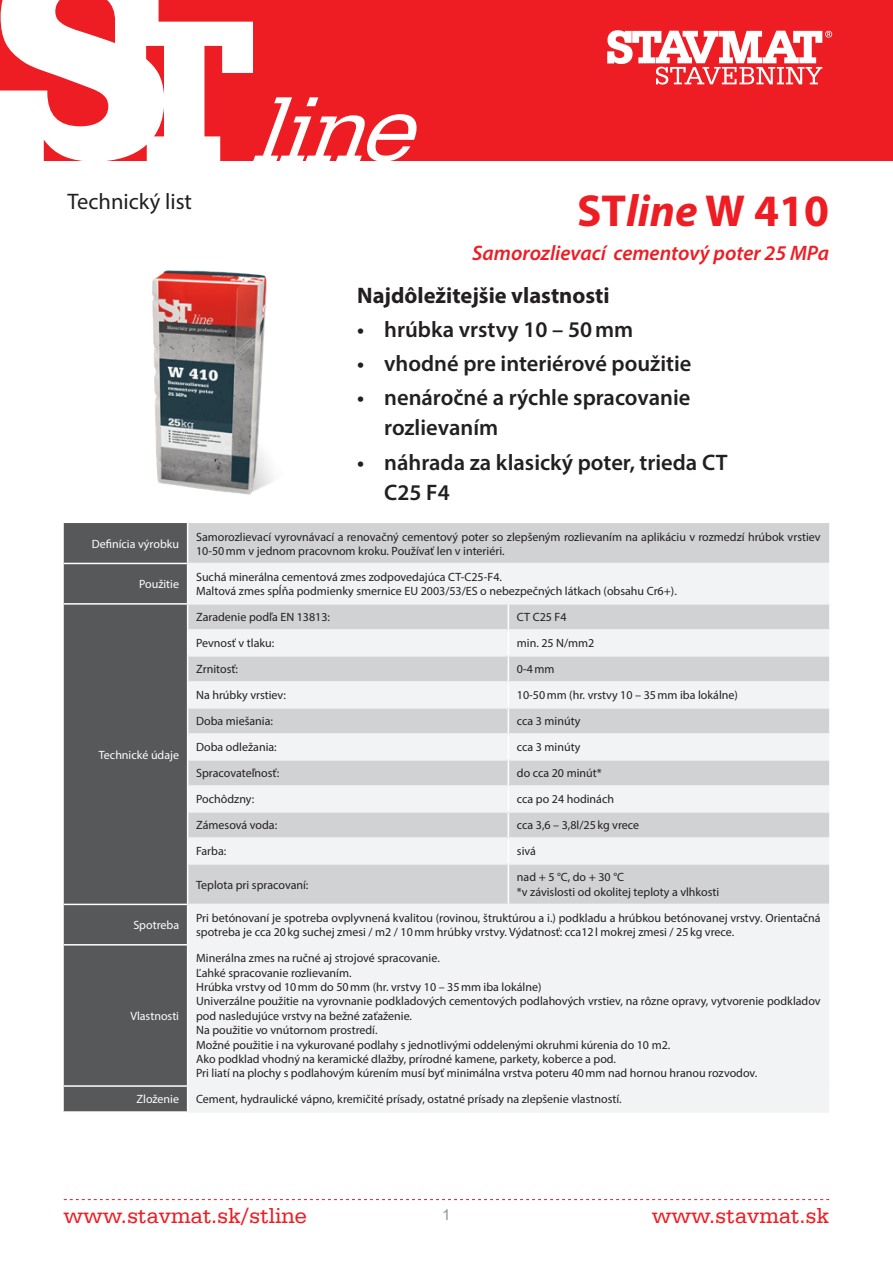
<style>
.page{position:relative;width:893px;height:1263px;background:#fff}
.page>*{position:absolute;margin:0;border:0;box-sizing:border-box;transform-origin:0 0}
.t1{font:700 45px "Myriad Pro";color:#ee1d23}
.t2{font:22.8px "Serifa TL";color:#ee1d23}
.t3{font:600 22.5px/30px "Myriad Pro";color:#231f20}
.t4{font:700 22.5px "Myriad Pro";color:#231f20}
.t5{font:22.5px "Myriad Pro";color:#231f20}
.t6{font:italic 600 21px "Myriad Pro";color:#ee1d23}
.t7{font:15px "Arial";color:#939598}
.t8{font:12px/14.4px "Myriad Pro";color:#231f20}
.t9{font:12px "Myriad Pro";color:#fff}
.s1{font-style:italic}
</style>
<div class="page">
<div style="left:0;top:0;width:893px;height:160px;background:#ee1d23"></div>
<svg style="left:607px;top:30px;width:225px;height:55px"></svg>
<svg style="left:64px;top:1199px;width:765px;height:1px"></svg>
<svg style="left:0;top:0;width:417px;height:161px"></svg>
<div style="left:64px;top:523px;width:123px;height:588px;background:#57585a"></div>
<div style="left:188px;top:523px;width:641px;height:40px;background:#d1d2d4"></div>
<svg style="left:188px;top:564px;width:641px;height:547px;fill:#f2f3f4"></svg>
<hr style="left:64px;top:563px;width:124px;height:1px;background:#fff">
<hr style="left:64px;top:603px;width:124px;height:2px;background:#fff">
<svg style="left:508px;top:605px;width:1px;height:258px"></svg>
<hr style="left:508px;top:865px;width:1px;height:39px;background:#fff">
<hr style="left:64px;top:904px;width:124px;height:1px;background:#fff">
<hr style="left:64px;top:944px;width:124px;height:1px;background:#fff">
<hr style="left:64px;top:1085px;width:124px;height:2px;background:#fff">
<hr style="left:188px;top:563px;width:320px;height:1px;background:#f2f3f4">
<hr style="left:508px;top:563px;width:321px;height:1px;background:#f2f3f4">
<hr style="left:188px;top:603px;width:320px;height:2px;background:#f2f3f4">
<hr style="left:508px;top:603px;width:321px;height:2px;background:#f2f3f4">
<hr style="left:188px;top:629px;width:320px;height:2px;background:#f2f3f4">
<hr style="left:508px;top:629px;width:321px;height:2px;background:#f2f3f4">
<hr style="left:188px;top:655px;width:320px;height:2px;background:#f2f3f4">
<hr style="left:508px;top:655px;width:321px;height:2px;background:#f2f3f4">
<hr style="left:188px;top:681px;width:320px;height:2px;background:#f2f3f4">
<hr style="left:508px;top:681px;width:321px;height:2px;background:#f2f3f4">
<hr style="left:188px;top:707px;width:320px;height:2px;background:#f2f3f4">
<hr style="left:508px;top:707px;width:321px;height:2px;background:#f2f3f4">
<hr style="left:188px;top:733px;width:320px;height:2px;background:#f2f3f4">
<hr style="left:508px;top:733px;width:321px;height:2px;background:#f2f3f4">
<hr style="left:188px;top:759px;width:320px;height:2px;background:#f2f3f4">
<hr style="left:508px;top:759px;width:321px;height:2px;background:#f2f3f4">
<hr style="left:188px;top:785px;width:320px;height:2px;background:#f2f3f4">
<hr style="left:508px;top:785px;width:321px;height:2px;background:#f2f3f4">
<hr style="left:188px;top:811px;width:320px;height:2px;background:#f2f3f4">
<hr style="left:508px;top:811px;width:321px;height:2px;background:#f2f3f4">
<hr style="left:188px;top:837px;width:320px;height:2px;background:#f2f3f4">
<hr style="left:508px;top:837px;width:321px;height:2px;background:#f2f3f4">
<hr style="left:188px;top:863px;width:320px;height:2px;background:#f2f3f4">
<hr style="left:508px;top:863px;width:321px;height:2px;background:#f2f3f4">
<hr style="left:188px;top:904px;width:320px;height:1px;background:#f2f3f4">
<hr style="left:508px;top:904px;width:321px;height:1px;background:#f2f3f4">
<hr style="left:188px;top:944px;width:320px;height:1px;background:#f2f3f4">
<hr style="left:508px;top:944px;width:321px;height:1px;background:#f2f3f4">
<hr style="left:188px;top:1085px;width:320px;height:2px;background:#f2f3f4">
<hr style="left:508px;top:1085px;width:321px;height:2px;background:#f2f3f4">
<hr style="left:188px;top:1111px;width:320px;height:2px;background:#f2f3f4">
<hr style="left:508px;top:1111px;width:321px;height:2px;background:#f2f3f4">
<img style="left:152px;top:270px;width:121px;height:225px">
<h3 class="t5" style="left:68px;top:188px;width:126px">Technický list</h3>
<h1 class="t1" style="left:577px;top:181px;width:254px">ST<span class="s1">line</span> W 410</h1>
<h3 class="t6" style="left:472px;top:240px;width:359px">Samorozlievací cementový poter 25 MPa</h3>
<h3 class="t4" style="left:357px;top:280px;width:254px">Najdôležitejšie vlastnosti</h3>
<h3 class="t3" style="left:357px;top:314px;width:277px">• hrúbka vrstvy 10 – 50mm</h3>
<h3 class="t3" style="left:357px;top:348px;width:336px">• vhodné pre interiérové použitie</h3>
<h3 class="t3" style="left:384px;top:382px;width:308px;text-indent:-27px">• nenáročné a rýchle spracovanie rozlievaním</h3>
<h3 class="t3" style="left:384px;top:447px;width:345px;text-indent:-27px">• náhrada za klasický poter, trieda CT<br>C25 F4</h3>
<p class="t9" style="left:92px;top:536px;width:89px">Definícia výrobku</p>
<p class="t8" style="left:196px;top:529px;width:626px">Samorozlievací vyrovnávací a renovačný cementový poter so zlepšeným rozlievaním na aplikáciu v rozmedzí hrúbok vrstiev<br>10-50mm v jednom pracovnom kroku. Používať len v interiéri.</p>
<p class="t9" style="left:139px;top:577px;width:42px">Použitie</p>
<p class="t8" style="left:196px;top:569px;width:482px">Suchá minerálna cementová zmes zodpovedajúca CT-C25-F4.<br>Maltová zmes spĺňa podmienky smernice EU 2003/53/ES o nebezpečných látkach (obsahu Cr6+).</p>
<p class="t9" style="left:99px;top:747px;width:82px">Technické údaje</p>
<p class="t8" style="left:196px;top:610px;width:135px">Zaradenie podľa EN 13813:</p>
<p class="t8" style="left:517px;top:610px;width:51px">CT C25 F4</p>
<p class="t8" style="left:196px;top:636px;width:80px">Pevnosť v tlaku:</p>
<p class="t8" style="left:517px;top:636px;width:79px">min. 25 N/mm2</p>
<p class="t8" style="left:196px;top:662px;width:43px">Zrnitosť:</p>
<p class="t8" style="left:517px;top:662px;width:39px">0-4mm</p>
<p class="t8" style="left:196px;top:688px;width:92px">Na hrúbky vrstiev:</p>
<p class="t8" style="left:517px;top:688px;width:223px">10-50mm (hr. vrstvy 10 – 35mm iba lokálne)</p>
<p class="t8" style="left:196px;top:714px;width:78px">Doba miešania:</p>
<p class="t8" style="left:517px;top:714px;width:65px">cca 3 minúty</p>
<p class="t8" style="left:196px;top:740px;width:82px">Doba odležania:</p>
<p class="t8" style="left:517px;top:740px;width:65px">cca 3 minúty</p>
<p class="t8" style="left:196px;top:766px;width:85px">Spracovateľnosť:</p>
<p class="t8" style="left:517px;top:766px;width:86px">do cca 20 minút*</p>
<p class="t8" style="left:196px;top:792px;width:60px">Pochôdzny:</p>
<p class="t8" style="left:517px;top:792px;width:99px">cca po 24 hodinách</p>
<p class="t8" style="left:196px;top:818px;width:83px">Zámesová voda:</p>
<p class="t8" style="left:517px;top:818px;width:124px">cca 3,6 – 3,8l/25kg vrece</p>
<p class="t8" style="left:196px;top:844px;width:32px">Farba:</p>
<p class="t8" style="left:517px;top:844px;width:21px">sivá</p>
<p class="t8" style="left:196px;top:877px;width:114px">Teplota pri spracovaní:</p>
<p class="t8" style="left:517px;top:870px;width:204px">nad + 5 °C, do + 30 °C<br>*v závislosti od okolitej teploty a vlhkosti</p>
<p class="t9" style="left:133px;top:918px;width:47px">Spotreba</p>
<p class="t8" style="left:196px;top:910px;width:626px">Pri betónovaní je spotreba ovplyvnená kvalitou (rovinou, štruktúrou a i.) podkladu a hrúbkou betónovanej vrstvy. Orientačná spotreba je cca 20kg suchej zmesi / m2 / 10mm hrúbky vrstvy. Výdatnosť: cca12l mokrej zmesi / 25kg vrece.</p>
<p class="t9" style="left:130px;top:1008px;width:50px">Vlastnosti</p>
<p class="t8" style="left:196px;top:951px;width:626px">Minerálna zmes na ručné aj strojové spracovanie.<br>Ľahké spracovanie rozlievaním.<br>Hrúbka vrstvy od 10mm do 50mm (hr. vrstvy 10 – 35mm iba lokálne)<br>Univerzálne použitie na vyrovnanie podkladových cementových podlahových vrstiev, na rôzne opravy, vytvorenie podkladov pod nasledujúce vrstvy na bežné zaťaženie.<br>Na použitie vo vnútornom prostredí.<br>Možné použitie i na vykurované podlahy s jednotlivými oddelenými okruhmi kúrenia do 10 m2.<br>Ako podklad vhodný na keramické dlažby, prírodné kamene, parkety, koberce a pod.<br>Pri liatí na plochy s podlahovým kúrením musí byť minimálna vrstva poteru 40mm nad hornou hranou rozvodov.</p>
<p class="t9" style="left:137px;top:1092px;width:44px">Zloženie</p>
<p class="t8" style="left:196px;top:1092px;width:427px">Cement, hydraulické vápno, kremičité prísady, ostatné prísady na zlepšenie vlastností.</p>
<h2 class="t2" style="left:63px;top:1201px;width:245px">www.stavmat.sk/stline</h2>
<p class="t7" style="left:442px;top:1205px;width:10px">1</p>
<h2 class="t2" style="left:652px;top:1201px;width:179px">www.stavmat.sk</h2>
</div>
